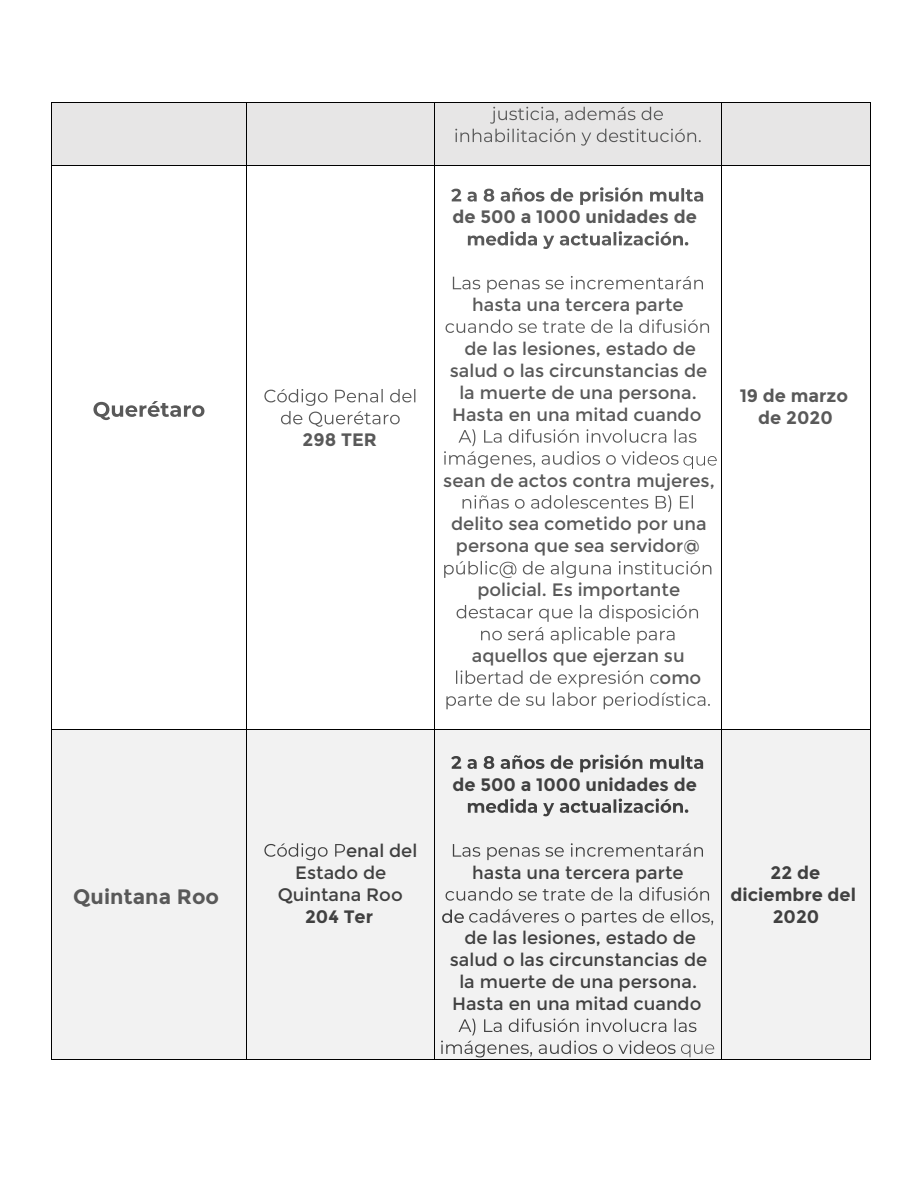
<style>
.page{position:relative;width:918px;height:1188px;background:#fff}
.page>*{position:absolute;margin:0;border:0;box-sizing:border-box;transform-origin:0 0}
.t1{font:700 20.85px "Montserrat";letter-spacing:.005em;color:#595959}
.t2{font:18px/21.9px "Montserrat";color:#595959}
.t3{font:18px/21.9px "Montserrat";color:#404040;text-align:center}
.t4{font:700 18px/21.9px "Montserrat";color:#404040;text-align:center}
.t5{font:700 18px/21.9px "Montserrat";color:#595959;text-align:center}
</style>
<div class="page">
<div style="left:52px;top:103px;width:194px;height:62px;background:#e7e6e6"></div>
<div style="left:247px;top:103px;width:187px;height:62px;background:#e7e6e6"></div>
<div style="left:435px;top:103px;width:286px;height:62px;background:#e7e6e6"></div>
<svg style="left:455px;top:107px;width:246px;height:39px"></svg>
<div style="left:722px;top:103px;width:148px;height:62px;background:#e7e6e6"></div>
<hr style="left:52px;top:102px;width:194px;height:1px;background:#000">
<hr style="left:247px;top:102px;width:187px;height:1px;background:#000">
<hr style="left:435px;top:102px;width:286px;height:1px;background:#000">
<hr style="left:722px;top:102px;width:148px;height:1px;background:#000">
<hr style="left:51px;top:103px;width:1px;height:62px;background:#000">
<hr style="left:246px;top:103px;width:1px;height:62px;background:#000">
<hr style="left:434px;top:103px;width:1px;height:62px;background:#000">
<hr style="left:721px;top:103px;width:1px;height:62px;background:#000">
<hr style="left:870px;top:103px;width:1px;height:62px;background:#000">
<svg style="left:93px;top:401px;width:111px;height:19px"></svg>
<svg style="left:264px;top:389px;width:151px;height:38px"></svg>
<svg style="left:451px;top:187px;width:252px;height:18px"></svg>
<svg style="left:468px;top:231px;width:220px;height:18px"></svg>
<svg style="left:453px;top:276px;width:250px;height:17px"></svg>
<svg style="left:446px;top:319px;width:263px;height:14px"></svg>
<svg style="left:463px;top:495px;width:230px;height:17px"></svg>
<svg style="left:444px;top:561px;width:267px;height:17px"></svg>
<svg style="left:457px;top:605px;width:241px;height:39px"></svg>
<svg style="left:446px;top:670px;width:264px;height:39px"></svg>
<hr style="left:52px;top:165px;width:194px;height:1px;background:#000">
<hr style="left:247px;top:165px;width:187px;height:1px;background:#000">
<hr style="left:435px;top:165px;width:286px;height:1px;background:#000">
<hr style="left:722px;top:165px;width:148px;height:1px;background:#000">
<hr style="left:51px;top:166px;width:1px;height:563px;background:#000">
<hr style="left:246px;top:166px;width:1px;height:563px;background:#000">
<hr style="left:434px;top:166px;width:1px;height:563px;background:#000">
<hr style="left:721px;top:166px;width:1px;height:563px;background:#000">
<hr style="left:870px;top:166px;width:1px;height:563px;background:#000">
<div style="left:52px;top:730px;width:194px;height:329px;background:#f2f2f2"></div>
<div style="left:247px;top:730px;width:187px;height:329px;background:#f2f2f2"></div>
<svg style="left:264px;top:843px;width:81px;height:17px"></svg>
<div style="left:435px;top:730px;width:286px;height:329px;background:#f2f2f2"></div>
<svg style="left:451px;top:755px;width:252px;height:17px"></svg>
<svg style="left:468px;top:799px;width:220px;height:17px"></svg>
<svg style="left:453px;top:843px;width:250px;height:17px"></svg>
<svg style="left:446px;top:887px;width:263px;height:14px"></svg>
<svg style="left:459px;top:1019px;width:237px;height:16px"></svg>
<div style="left:722px;top:730px;width:148px;height:329px;background:#f2f2f2"></div>
<hr style="left:52px;top:729px;width:194px;height:1px;background:#000">
<hr style="left:247px;top:729px;width:187px;height:1px;background:#000">
<hr style="left:435px;top:729px;width:286px;height:1px;background:#000">
<hr style="left:722px;top:729px;width:148px;height:1px;background:#000">
<hr style="left:51px;top:730px;width:1px;height:329px;background:#000">
<hr style="left:52px;top:1059px;width:194px;height:1px;background:#000">
<hr style="left:246px;top:730px;width:1px;height:329px;background:#000">
<hr style="left:247px;top:1059px;width:187px;height:1px;background:#000">
<hr style="left:434px;top:730px;width:1px;height:329px;background:#000">
<hr style="left:435px;top:1059px;width:286px;height:1px;background:#000">
<hr style="left:721px;top:730px;width:1px;height:329px;background:#000">
<hr style="left:722px;top:1059px;width:148px;height:1px;background:#000">
<hr style="left:870px;top:730px;width:1px;height:329px;background:#000">
<svg style="left:442px;top:909px;width:271px;height:17px"></svg>
<svg style="left:441px;top:1041px;width:273px;height:17px"></svg>
<svg style="left:444px;top:429px;width:273px;height:40px"></svg>
<p class="t1" style="left:73px;top:884px;width:147px">Quintana Roo</p>
<p class="t5" style="left:303px;top:429px;width:76px">298 TER</p>
<p class="t5" style="left:453px;top:206px;width:246px">de 500 a 1000 unidades de</p>
<p class="t2" style="left:472px;top:294px;width:213px">hasta una tercera parte</p>
<p class="t2" style="left:450px;top:338px;width:259px;text-align:center">de las lesiones, estado de salud o las circunstancias de la muerte de una persona.<br>Hasta en una mitad cuando</p>
<p class="t2" style="left:443px;top:469px;width:273px">sean de actos contra mujeres,</p>
<p class="t2" style="left:451px;top:513px;width:257px">delito sea cometido por una persona que sea servidor@</p>
<p class="t2" style="left:477px;top:579px;width:204px">policial. Es importante</p>
<p class="t2" style="left:660px;top:645px;width:43px;text-indent:-188px">aquellos que ejerzan su omo</p>
<p class="t5" style="left:740px;top:385px;width:110px">19 de marzo de 2020</p>
<p class="t3" style="left:346px;top:840px;width:73px">enal del</p>
<p class="t3" style="left:295px;top:862px;width:92px">Estado de</p>
<p class="t3" style="left:278px;top:883px;width:127px">Quintana Roo</p>
<p class="t4" style="left:305px;top:905px;width:70px">204 Ter</p>
<p class="t4" style="left:453px;top:774px;width:246px">de 500 a 1000 unidades de</p>
<p class="t3" style="left:472px;top:862px;width:213px">hasta una tercera parte</p>
<p class="t3" style="left:450px;top:927px;width:259px">de las lesiones, estado de salud o las circunstancias de la muerte de una persona.<br>Hasta en una mitad cuando</p>
<p class="t4" style="left:731px;top:861px;width:127px">22 de diciembre del<br>2020</p>
</div>
